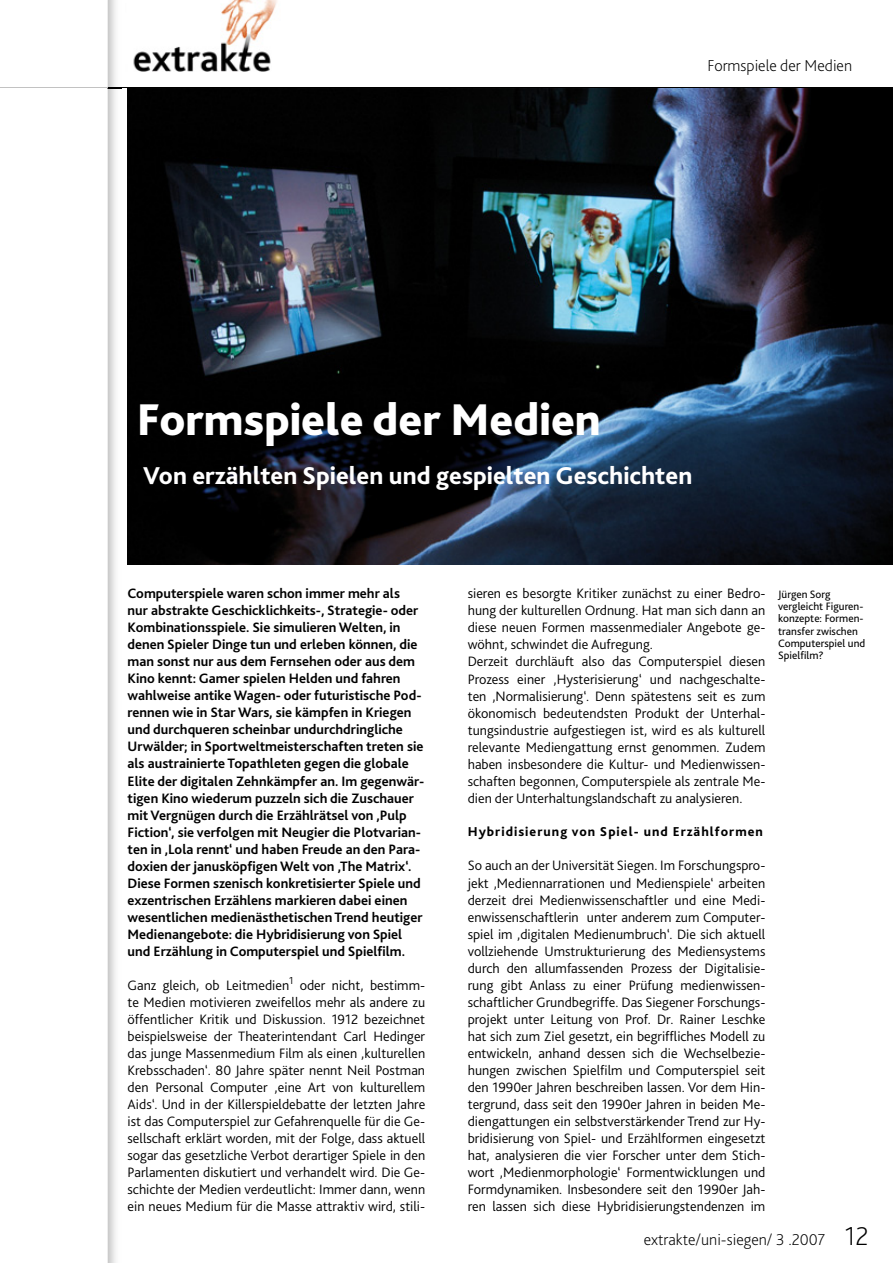
<style>
.page{position:relative;width:893px;height:1263px;background:#fff}
.page>*{position:absolute;margin:0;border:0;box-sizing:border-box;transform-origin:0 0}
.t1{font:800 46.5px "Bliss 2";color:#fff}
.t2{font:800 25.5px "Bliss 2";color:#fff}
.t3{font:200 16.5px "Bliss 2";color:#000}
.t4{font:300 14.25px/17px "Bliss 2";color:#000;text-align:justify}
.t5{font:700 14.25px/17px "Bliss 2";color:#000}
.t6{font:800 13.5px "Bliss 2";letter-spacing:.075em;color:#000}
.t7{font:11.25px/12.3px "Bliss 2";color:#000}
.s1{font-size:27px}
</style>
<div class="page">
<hr style="left:0;top:87px;width:893px;height:1px;background:#000">
<img style="left:107px;top:0;width:15px;height:1263px">
<svg style="left:107px;top:87px;width:15px;height:1px"></svg>
<img style="left:133px;top:0;width:144px;height:71px">
<img style="left:128px;top:88px;width:765px;height:476px">
<hr style="left:0;top:87px;width:107px;height:1px;background:#c2c2c2">
<p class="t3" style="left:707px;top:55px;width:146px">Formspiele der Medien</p>
<h1 class="t1" style="left:137px;top:391px;width:465px">Formspiele der Medien</h1>
<h2 class="t2" style="left:143px;top:460px;width:551px">Von erzählten Spielen und gespielten Geschichten</h2>
<p class="t5" style="left:128px;top:585px;width:298px">Computerspiele waren schon immer mehr als<br>nur abstrakte Geschicklichkeits-, Strategie- oder Kombinationsspiele. Sie simulieren Welten, in denen Spieler Dinge tun und erleben können, die man sonst nur aus dem Fernsehen oder aus dem Kino kennt: Gamer spielen Helden und fahren wahlweise antike Wagen- oder futuristische Pod&shy;rennen wie in Star Wars, sie kämpfen in Kriegen und durchqueren scheinbar undurchdringliche Urwälder; in Sportweltmeisterschaften treten sie als austrainierte Topathleten gegen die globale Elite der digitalen Zehnkämpfer an. Im gegenwär&shy;tigen Kino wiederum puzzeln sich die Zuschauer mit Vergnügen durch die Erzählrätsel von ‚Pulp Fiction‘, sie verfolgen mit Neugier die Plotvarian&shy;ten in ‚Lola rennt‘ und haben Freude an den Para&shy;doxien der janusköpfigen Welt von ‚The Matrix‘.<br>Diese Formen szenisch konkretisierter Spiele und exzentrischen Erzählens markieren dabei einen wesentlichen medienästhetischen Trend heutiger Medienangebote: die Hybridisierung von Spiel und Erzählung in Computerspiel und Spielfilm.</p>
<p class="t4" style="left:128px;top:976px;width:299px">Ganz gleich, ob Leitmedien<sup>1</sup> oder nicht, bestimm&shy;te Medien motivieren zweifellos mehr als andere zu öffentlicher Kritik und Diskussion. 1912 bezeichnet beispielsweise der Theaterintendant Carl Hedinger das junge Massenmedium Film als einen ‚kulturellen Krebsschaden‘. 80 Jahre später nennt Neil Postman den Personal Computer ‚eine Art von kulturellem Aids‘. Und in der Killerspieldebatte der letzten Jahre ist das Computerspiel zur Gefahrenquelle für die Ge&shy;sellschaft erklärt worden, mit der Folge, dass aktuell sogar das gesetzliche Verbot derartiger Spiele in den Parlamenten diskutiert und verhandelt wird. Die Ge&shy;schichte der Medien verdeutlicht: Immer dann, wenn ein neues Medium für die Masse attraktiv wird, stili-</p>
<p class="t4" style="left:468px;top:585px;width:299px;text-align:left">sieren es besorgte Kritiker zunächst zu einer Bedro&shy;hung der kulturellen Ordnung. Hat man sich dann an diese neuen Formen massenmedialer Angebote ge&shy;wöhnt, schwindet die Aufregung.<br>Derzeit durchläuft also das Computerspiel diesen Prozess einer ‚Hysterisierung‘ und nachgeschalte&shy;ten ‚Normalisierung‘. Denn spätestens seit es zum ökonomisch bedeutendsten Produkt der Unterhal&shy;tungsindustrie aufgestiegen ist, wird es als kulturell relevante Mediengattung ernst genommen. Zudem haben insbesondere die Kultur- und Medienwissen&shy;schaften begonnen, Computerspiele als zentrale Me&shy;dien der Unterhaltungslandschaft zu analysieren.</p>
<p class="t6" style="left:468px;top:823px;width:297px">Hybridisierung von Spiel- und Erzählformen</p>
<p class="t4" style="left:468px;top:857px;width:299px">So auch an der Universität Siegen. Im Forschungspro&shy;jekt ‚Mediennarrationen und Medienspiele‘ arbeiten derzeit drei Medienwissenschaftler und eine Medi&shy;enwissenschaftlerin unter anderem zum Computer&shy;spiel im ‚digitalen Medienumbruch‘. Die sich aktuell vollziehende Umstrukturierung des Mediensystems durch den allumfassenden Prozess der Digitalisie&shy;rung gibt Anlass zu einer Prüfung medienwissen&shy;schaftlicher Grundbegriffe. Das Siegener Forschungs&shy;projekt unter Leitung von Prof. Dr. Rainer Leschke hat sich zum Ziel gesetzt, ein begriffliches Modell zu entwickeln, anhand dessen sich die Wechselbezie&shy;hungen zwischen Spielfilm und Computerspiel seit den 1990er Jahren beschreiben lassen. Vor dem Hin&shy;tergrund, dass seit den 1990er Jahren in beiden Me&shy;diengattungen ein selbstverstärkender Trend zur Hy&shy;bridisierung von Spiel- und Erzählformen eingesetzt hat, analysieren die vier Forscher unter dem Stich&shy;wort ‚Medienmorphologie‘ Formentwicklungen und Formdynamiken. Insbesondere seit den 1990er Jah&shy;ren lassen sich diese Hybridisierungstendenzen im</p>
<p class="t7" style="left:778px;top:588px;width:89px">Jürgen Sorg vergleicht Figuren&shy;konzepte: Formen&shy;transfer zwischen<br>Computerspiel und<br>Spielfilm?</p>
<p class="t3" style="left:644px;top:1229px;width:227px">extrakte/uni-siegen/ 3 .2007 <span class="s1">12</span></p>
</div>
